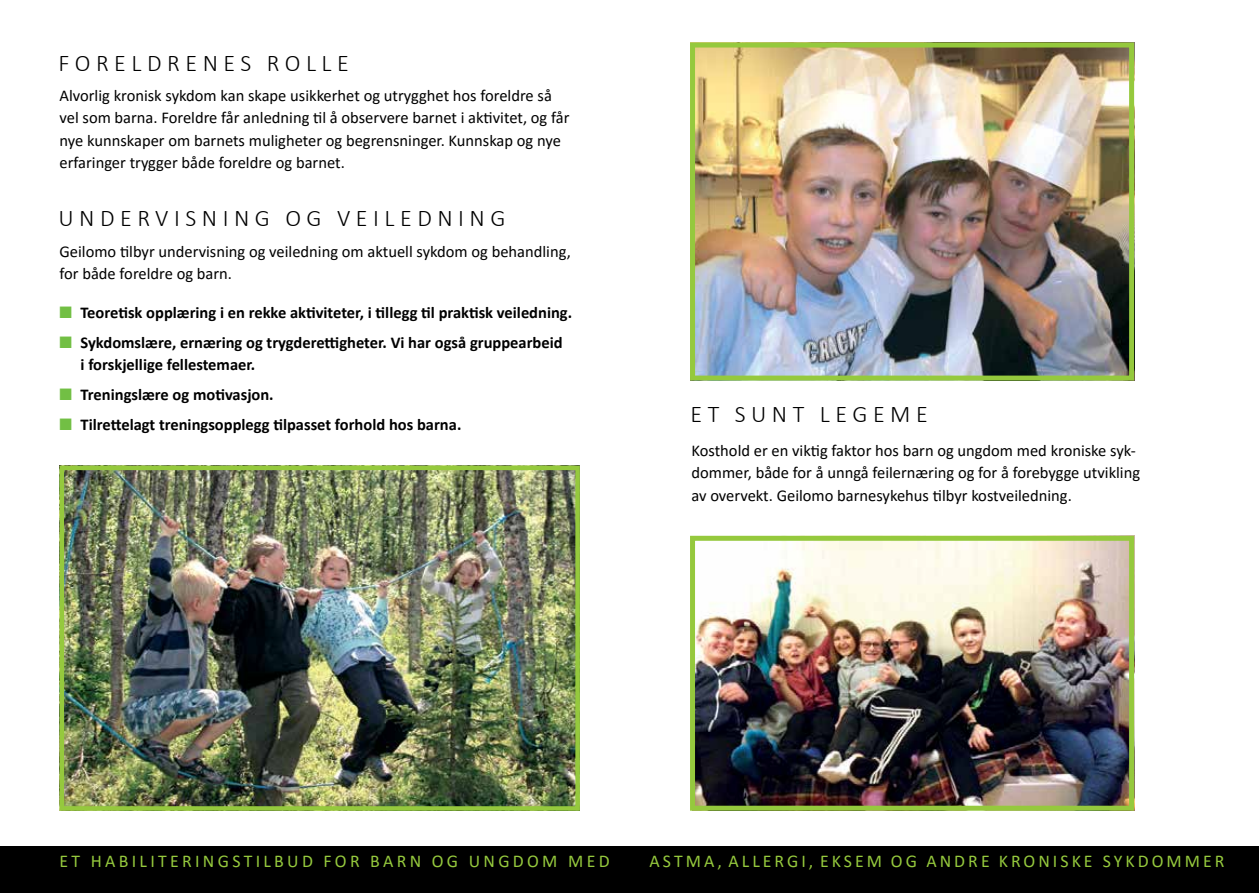
<style>
.page{position:relative;width:1259px;height:893px;background:#fff}
.page>*{position:absolute;margin:0;border:0;box-sizing:border-box;transform-origin:0 0}
.t1{font:300 24px "Calibri";letter-spacing:.23em;color:#000}
.t2{font:18px "Calibri";letter-spacing:.17em;color:#95c93d}
.t3{font:16.5px/22.5px "Calibri";color:#000}
.t4{font:700 16.5px/22.5px "Calibri";color:#000}
.s1{color:#72bf44}
</style>
<div class="page">
<img style="left:696px;top:49px;width:432px;height:326px">
<div style="left:690px;top:43px;width:444px;height:338px;border:5px solid #95c93d"></div>
<img style="left:65px;top:471px;width:510px;height:335px">
<div style="left:60px;top:466px;width:520px;height:345px;border:4px solid #95c93d"></div>
<img style="left:696px;top:542px;width:432px;height:263px">
<div style="left:690px;top:536px;width:444px;height:275px;border:5px solid #95c93d"></div>
<div style="left:0;top:846px;width:1259px;height:47px;background:#000"></div>
<h1 class="t1" style="left:58px;top:48px;width:292px">FORELDRENES ROLLE</h1>
<p class="t3" style="left:60px;top:84px;width:511px">Alvorlig kronisk sykdom kan skape usikkerhet og utrygghet hos foreldre så vel som barna. Foreldre får anledning til å observere barnet i aktivitet, og får nye kunnskaper om barnets muligheter og begrensninger. Kunnskap og nye erfaringer trygger både foreldre og barnet.</p>
<h1 class="t1" style="left:58px;top:203px;width:448px">UNDERVISNING OG VEILEDNING</h1>
<p class="t3" style="left:60px;top:239px;width:513px">Geilomo tilbyr undervisning og veiledning om aktuell sykdom og behandling, for både foreldre og barn.</p>
<p class="t4" style="left:60px;top:301px;width:514px"><span class="s1">■</span> Teoretisk opplæring i en rekke aktiviteter, i tillegg til praktisk veiledning.</p>
<p class="t4" style="left:81px;top:331px;width:483px;text-indent:-21px"><span class="s1">■</span> Sykdomslære, ernæring og trygderettigheter. Vi har også gruppearbeid i forskjellige fellestemaer.</p>
<p class="t4" style="left:60px;top:383px;width:216px"><span class="s1">■</span> Treningslære og motivasjon.</p>
<p class="t4" style="left:60px;top:413px;width:403px"><span class="s1">■</span> Tilrettelagt treningsopplegg tilpasset forhold hos barna.</p>
<h1 class="t1" style="left:690px;top:399px;width:239px">ET SUNT LEGEME</h1>
<p class="t3" style="left:691px;top:438px;width:450px">Kosthold er en viktig faktor hos barn og ungdom med kroniske syk&shy;dommer, både for å unngå feilernæring og for å forebygge utvikling av overvekt. Geilomo barnesykehus tilbyr kostveiledning.</p>
<p class="t2" style="left:60px;top:848px;width:551px">ET HABILITERINGSTILBUD FOR BARN OG UNGDOM MED</p>
<p class="t2" style="left:649px;top:848px;width:576px">ASTMA, ALLERGI, EKSEM OG ANDRE KRONISKE SYKDOMMER</p>
</div>
